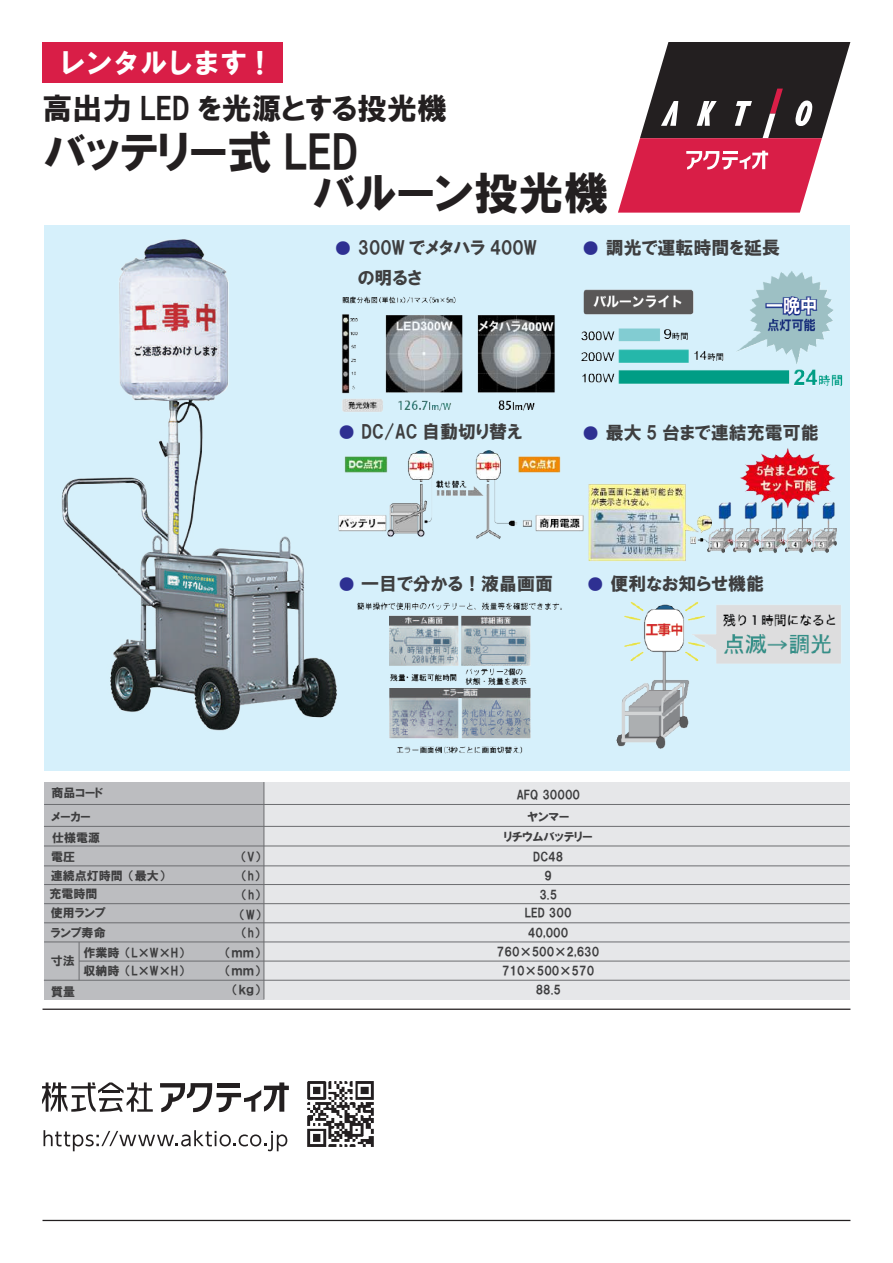
<style>
.page{position:relative;width:893px;height:1263px;background:#fff}
.page>*{position:absolute;margin:0;border:0;box-sizing:border-box;transform-origin:0 0}
.t1{font:45px/40.5px "HGP Soei Kakugothic UB";color:#231f20}
.t2{font:30px "HGP Soei Kakugothic UB";color:#231f20}
.t3{font:28.5px "HGP Soei Kakugothic UB";letter-spacing:.1em;color:#fff}
.t4{font:18px/30px "HGP Soei Kakugothic UB";color:#3e3e3f}
.t5{font:12px/19px "HGP Soei Kakugothic UB";color:#3e3e3f}
.s1{font-size:16.5px;color:#2e3092}
</style>
<div class="page">
<div style="left:44px;top:782px;width:806px;height:217px;background:#e6e7e9"></div>
<div style="left:44px;top:782px;width:220px;height:217px;background:#bcbdc0"></div>
<hr style="left:44px;top:903px;width:806px;height:1px;background:#6c6d70">
<hr style="left:44px;top:884px;width:806px;height:1px;background:#6c6d70">
<hr style="left:44px;top:865px;width:806px;height:1px;background:#6c6d70">
<div style="left:44px;top:225px;width:806px;height:545px;background:#d6f0fb"></div>
<hr style="left:44px;top:846px;width:806px;height:1px;background:#6c6d70">
<hr style="left:44px;top:980px;width:806px;height:1px;background:#6c6d70">
<hr style="left:44px;top:922px;width:806px;height:1px;background:#6c6d70">
<hr style="left:44px;top:942px;width:806px;height:1px;background:#6c6d70">
<hr style="left:264px;top:782px;width:1px;height:217px;background:#6c6d70">
<hr style="left:79px;top:961px;width:771px;height:1px;background:#6c6d70">
<hr style="left:44px;top:826px;width:806px;height:1px;background:#6c6d70">
<hr style="left:44px;top:804px;width:806px;height:1px;background:#6c6d70">
<hr style="left:79px;top:942px;width:1px;height:38px;background:#6c6d70">
<hr style="left:43px;top:1220px;width:807px;height:1px;background:#231f20">
<svg style="left:160px;top:1082px;width:129px;height:31px"></svg>
<svg style="left:42px;top:1082px;width:111px;height:30px"></svg>
<svg style="left:44px;top:1130px;width:243px;height:21px"></svg>
<img style="left:307px;top:1081px;width:67px;height:66px">
<hr style="left:43px;top:1008px;width:807px;height:2px;background:#231f20">
<svg style="left:618px;top:43px;width:232px;height:170px"></svg>
<div style="left:43px;top:43px;width:240px;height:40px;background:#d91e47"></div>
<img style="left:61px;top:239px;width:276px;height:492px">
<img style="left:333px;top:290px;width:222px;height:128px">
<img style="left:581px;top:271px;width:262px;height:115px">
<img style="left:336px;top:424px;width:248px;height:140px">
<img style="left:588px;top:448px;width:248px;height:114px">
<img style="left:389px;top:615px;width:142px;height:68px">
<img style="left:616px;top:601px;width:225px;height:148px">
<img style="left:389px;top:683px;width:142px;height:71px">
<img style="left:357px;top:602px;width:205px;height:8px">
<h3 class="t3" style="left:62px;top:48px;width:204px">レンタルします !</h3>
<h2 class="t2" style="left:43px;top:93px;width:406px">高出力 LED を光源とする投光機</h2>
<h1 class="t1" style="left:313px;top:132px;width:297px;text-indent:-269px">バッテリー式 LED<br>バルーン投光機</h1>
<h3 class="t4" style="left:358px;top:232px;width:181px;text-indent:-23px"><span class="s1">●</span> 300W でメタハラ 400Wの明るさ</h3>
<h3 class="t4" style="left:583px;top:232px;width:199px"><span class="s1">●</span> 調光で運転時間を延長</h3>
<h3 class="t4" style="left:338px;top:417px;width:185px"><span class="s1">●</span> DC/AC 自動切り替え</h3>
<h3 class="t4" style="left:583px;top:417px;width:238px"><span class="s1">●</span> 最大 5 台まで連結充電可能</h3>
<p class="t5" style="left:52px;top:783px;width:53px">商品コード</p>
<p class="t5" style="left:51px;top:807px;width:41px">メーカー</p>
<h3 class="t4" style="left:338px;top:569px;width:216px"><span class="s1">●</span> 一目で分かる！液晶画面</h3>
<h3 class="t4" style="left:587px;top:569px;width:178px"><span class="s1">●</span> 便利なお知らせ機能</h3>
<p class="t5" style="left:517px;top:785px;width:65px">AFQ 30000</p>
<p class="t5" style="left:528px;top:807px;width:43px">ヤンマー</p>
<p class="t5" style="left:52px;top:828px;width:50px">仕様電源</p>
<p class="t5" style="left:504px;top:827px;width:90px">リチウムバッテリー</p>
<p class="t5" style="left:51px;top:847px;width:26px">電圧</p>
<p class="t5" style="left:241px;top:847px;width:28px">（V）　</p>
<p class="t5" style="left:51px;top:866px;width:116px">連続点灯時間（最大）</p>
<p class="t5" style="left:533px;top:847px;width:32px">DC48</p>
<p class="t5" style="left:242px;top:866px;width:20px">（h）</p>
<p class="t5" style="left:539px;top:866px;width:19px;text-align:center">9<br>3.5</p>
<p class="t5" style="left:525px;top:903px;width:48px">LED 300</p>
<p class="t5" style="left:497px;top:942px;width:104px;text-align:center">760×500×2,630<br>710×500×570<br>88.5</p>
<p class="t5" style="left:49px;top:884px;width:58px">充電時間使用ランプ</p>
<p class="t5" style="left:242px;top:886px;width:20px">（h）</p>
<p class="t5" style="left:242px;top:923px;width:20px">（h）</p>
<p class="t5" style="left:225px;top:961px;width:36px">（ｍｍ）</p>
<p class="t5" style="left:240px;top:905px;width:22px">（W）</p>
<p class="t5" style="left:83px;top:924px;width:102px;line-height:18.6px;text-indent:-33px">ランプ寿命<br>作業時（L×W×H）収納時（L×W×H）</p>
<p class="t5" style="left:528px;top:923px;width:42px">40,000</p>
<p class="t5" style="left:225px;top:943px;width:44px">（ｍｍ）　</p>
<p class="t5" style="left:51px;top:951px;width:26px">寸法</p>
<p class="t5" style="left:51px;top:982px;width:26px">質量</p>
<p class="t5" style="left:233px;top:980px;width:29px">（ｋｇ）</p>
</div>
